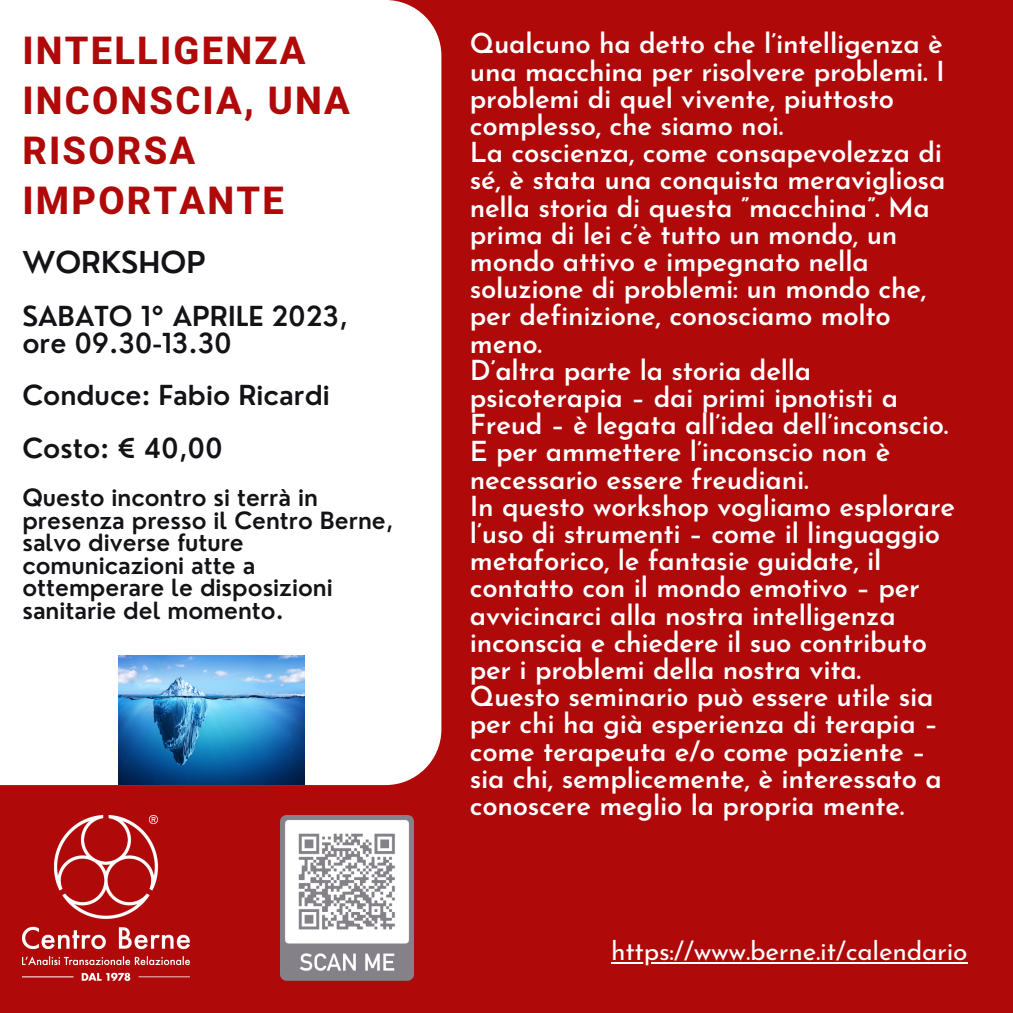
<style>
.page{position:relative;width:1013px;height:1013px;background:#fff}
.page>*{position:absolute;margin:0;border:0;box-sizing:border-box;transform-origin:0 0}
.t1{font:800 38px/49.8px "Heebo";letter-spacing:.06em;color:#af0909}
.t2{font:600 29.38px "Nourd";color:#131317}
.t3{font:600 27.5px/27.2px "Josefin Sans";letter-spacing:-.01em;color:#fff}
.t4{font:600 26.88px/26.2px "Nourd";color:#131317}
.t5{font:26.25px "Josefin Sans";letter-spacing:-.01em;color:#fff}
.t6{font:600 23.12px/22.5px "Nourd";color:#131317}
</style>
<div class="page">
<div style="left:0;top:0;width:1012px;height:1012px;background:#af0909"></div>
<div style="left:0;top:0;width:441px;height:785px;background:#fff"></div>
<img style="left:22px;top:815px;width:167px;height:165px">
<img style="left:119px;top:655px;width:185px;height:130px">
<img style="left:280px;top:815px;width:133px;height:165px">
<hr style="left:611px;top:962px;width:356px;height:2px;background:#fff">
<h1 class="t1" style="left:22px;top:28px;width:329px">INTELLIGENZA<br>INCONSCIA, UNA<br>RISORSA<br>IMPORTANTE</h1>
<p class="t2" style="left:22px;top:243px;width:185px">WORKSHOP</p>
<p class="t4" style="left:22px;top:303px;width:327px">SABATO 1° APRILE 2023, ore 09.30-13.30</p>
<p class="t4" style="left:22px;top:369px;width:309px;line-height:52.5px">Conduce: Fabio Ricardi<br>Costo: € 40,00</p>
<p class="t6" style="left:22px;top:486px;width:372px">Questo incontro si terrà in presenza presso il Centro Berne, salvo diverse future comunicazioni atte a ottemperare le disposizioni sanitarie del momento.</p>
<p class="t3" style="left:470px;top:33px;width:487px">Qualcuno ha detto che l’intelligenza è una macchina per risolvere problemi. I problemi di quel vivente, piuttosto complesso, che siamo noi.<br>La coscienza, come consapevolezza di sé, è stata una conquista meravigliosa nella storia di questa ”macchina”. Ma prima di lei c’è tutto un mondo, un mondo attivo e impegnato nella soluzione di problemi: un mondo che, per definizione, conosciamo molto meno.<br>D’altra parte la storia della psicoterapia – dai primi ipnotisti a Freud – è legata all’idea dell’inconscio.<br>E per ammettere l’inconscio non è necessario essere freudiani.<br>In questo workshop vogliamo esplorare l’uso di strumenti – come il linguaggio metaforico, le fantasie guidate, il contatto con il mondo emotivo – per avvicinarci alla nostra intelligenza inconscia e chiedere il suo contributo per i problemi della nostra vita.<br>Questo seminario può essere utile sia per chi ha già esperienza di terapia – come terapeuta e/o come paziente – sia chi, semplicemente, è interessato a conoscere meglio la propria mente.</p>
<p class="t5" style="left:611px;top:940px;width:358px">https://www.berne.it/calendario</p>
</div>
